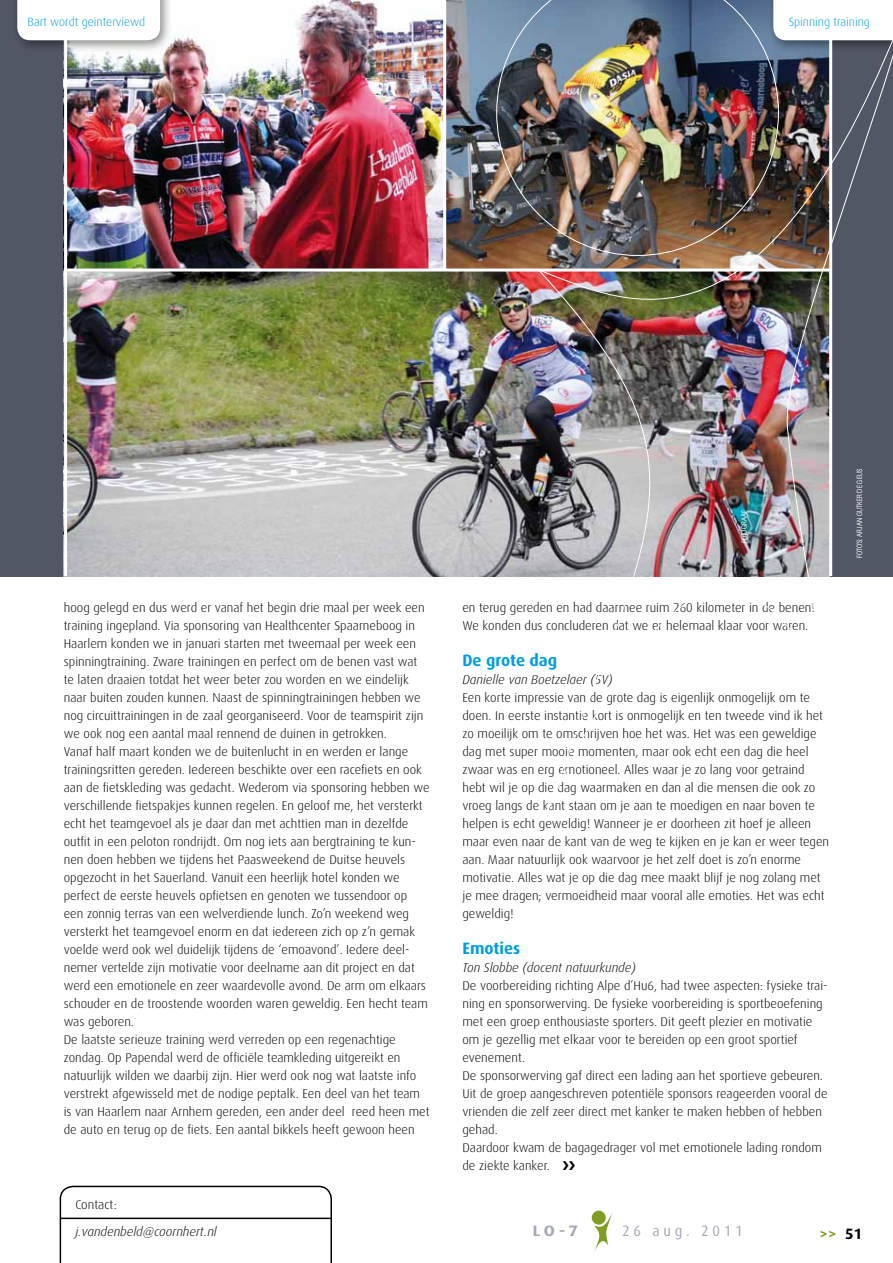
<style>
.page{position:relative;width:893px;height:1263px;background:#fff}
.page>*{position:absolute;margin:0;border:0;box-sizing:border-box;transform-origin:0 0}
.t1{font:700 16.5px "Dax";color:#009ee0}
.t2{font:15px "Dax";letter-spacing:.26em;color:#a4a8b3;scale:.96 1}
.t3{font:700 15px "Dax Wide";color:#a4a8b3}
.t4{font:700 15px "Dax";color:#7d9e22}
.t5{font:300 12.75px/18px "Dax";color:#000}
.t6{font:italic 300 12.75px "Dax";color:#000}
.t7{font:300 12px "Dax";color:#009ee0}
.t8{font:7.5px "Imago";letter-spacing:.025em;color:#fff;scale:.8 1}
.s1{color:#000}
</style>
<div class="page">
<div style="left:0;top:0;width:893px;height:576px;background:#525765"></div>
<div style="left:592px;top:1211px;width:14px;height:14px;background:#7d9e22;border-radius:50%"></div>
<svg style="left:594px;top:1212px;width:18px;height:39px"></svg>
<img style="left:67px;top:0;width:469px;height:576px">
<svg style="left:60px;top:1186px;width:272px;height:77px"></svg>
<hr style="left:60px;top:1217px;width:271px;height:2px;background:#000">
<div style="left:11px;top:0;width:161px;height:52px;background:#000;opacity:.45"></div>
<div style="left:17px;top:0;width:143px;height:40px;background:#fff"></div>
<hr style="left:64px;top:268px;width:765px;height:3px;background:#fff">
<hr style="left:443px;top:0;width:3px;height:270px;background:#fff">
<hr style="left:64px;top:0;width:3px;height:576px;background:#fff">
<img style="left:496px;top:0;width:40px;height:256px">
<img style="left:536px;top:0;width:357px;height:577px">
<p class="t7" style="left:27px;top:15px;width:119px">Bart wordt geinterviewd</p>
<p class="t7" style="left:789px;top:15px;width:83px">Spinning training</p>
<p class="t8" style="left:740px;top:543px;width:42px;rotate:-90deg">Fotograaf</p>
<p class="t5" style="left:64px;top:599px;width:367px">hoog gelegd en dus werd er vanaf het begin drie maal per week een training ingepland. Via sponsoring van Healthcenter Spaarneboog in Haarlem konden we in januari starten met tweemaal per week een spinningtraining. Zware trainingen en perfect om de benen vast wat te laten draaien totdat het weer beter zou worden en we eindelijk naar buiten zouden kunnen. Naast de spinningtrainingen hebben we nog circuittrainingen in de zaal georganiseerd. Voor de teamspirit zijn we ook nog een aantal maal rennend de duinen in getrokken.<br>Vanaf half maart konden we de buitenlucht in en werden er lange trainingsritten gereden. Iedereen beschikte over een racefiets en ook aan de fietskleding was gedacht. Wederom via sponsoring hebben we verschillende fietspakjes kunnen regelen. En geloof me, het versterkt echt het teamgevoel als je daar dan met achttien man in dezelfde outfit in een peloton rondrijdt. Om nog iets aan bergtraining te kun&shy;nen doen hebben we tijdens het Paasweekend de Duitse heuvels opgezocht in het Sauerland. Vanuit een heerlijk hotel konden we perfect de eerste heuvels opfietsen en genoten we tussendoor op een zonnig terras van een welverdiende lunch. Zo’n weekend weg versterkt het teamgevoel enorm en dat iedereen zich op z’n gemak voelde werd ook wel duidelijk tijdens de ‘emoavond’. Iedere deel&shy;nemer vertelde zijn motivatie voor deelname aan dit project en dat werd een emotionele en zeer waardevolle avond. De arm om elkaars schouder en de troostende woorden waren geweldig. Een hecht team was geboren.<br>De laatste serieuze training werd verreden op een regenachtige zondag. Op Papendal werd de officiële teamkleding uitgereikt en natuurlijk wilden we daarbij zijn. Hier werd ook nog wat laatste info verstrekt afgewisseld met de nodige peptalk. Een deel van het team is van Haarlem naar Arnhem gereden, een ander deel reed heen met de auto en terug op de fiets. Een aantal bikkels heeft gewoon heen</p>
<p class="t5" style="left:462px;top:599px;width:354px">en terug gereden en had daarmee ruim 260 kilometer in de benen!<br>We konden dus concluderen dat we er helemaal klaar voor waren.</p>
<p class="t1" style="left:462px;top:651px;width:96px">De grote dag</p>
<p class="t6" style="left:462px;top:673px;width:152px">Danielle van Boetzelaer (5V)</p>
<p class="t5" style="left:462px;top:689px;width:368px">Een korte impressie van de grote dag is eigenlijk onmogelijk om te doen. I n eerste instantie kort is onmogelijk en ten tweede vind ik het zo moeilijk om te omschrijven hoe het was. Het was een geweldige dag met super mooie momenten, maar ook echt een dag die heel zwaar was en erg emotioneel. Alles waar je zo lang voor getraind hebt wil je op die dag waarmaken en dan al die mensen die ook zo vroeg langs de kant staan om je aan te moedigen en naar boven te helpen is echt geweldig! Wanneer je er doorheen zit hoef je alleen maar even naar de kant van de weg te kijken en je kan er weer tegen aan. Maar natuurlijk ook waarvoor je het zelf doet is zo’n enorme motivatie. Alles wat je op die dag mee maakt blijf je nog zolang met je mee dragen; vermoeidheid maar vooral alle emoties. Het was echt geweldig!</p>
<p class="t1" style="left:462px;top:939px;width:59px">Emoties</p>
<p class="t6" style="left:462px;top:961px;width:175px">Ton Slobbe (docent natuurkunde)</p>
<p class="t5" style="left:462px;top:977px;width:367px">De voorbereiding richting Alpe d’Hu6, had twee aspecten: fysieke trai&shy;ning en sponsorwerving. De fysieke voorbereiding is sportbeoefening met een groep enthousiaste sporters. Dit geeft plezier en motivatie om je gezellig met elkaar voor te bereiden op een groot sportief evenement.<br>De sponsorwerving gaf direct een lading aan het sportieve gebeuren.<br>Uit de groep aangeschreven potentiële sponsors reageerden vooral de vrienden die zelf zeer direct met kanker te maken hebben of hebben gehad.<br>Daardoor kwam de bagagedrager vol met emotionele lading rondom de ziekte kanker.</p>
<p class="t8" style="left:855px;top:558px;width:113px;rotate:-90deg">Foto’s: Arjan Gutker de Geus</p>
<p class="t5" style="left:75px;top:1196px;width:43px">Contact:</p>
<p class="t6" style="left:75px;top:1225px;width:143px">j.vandenbeld@coornhert.nl</p>
<p class="t3" style="left:533px;top:1223px;width:47px">LO-7</p>
<p class="t2" style="left:622px;top:1223px;width:127px">26 aug. 2011</p>
<p class="t4" style="left:819px;top:1225px;width:44px">&gt;&gt; <span class="s1">51</span></p>
</div>
